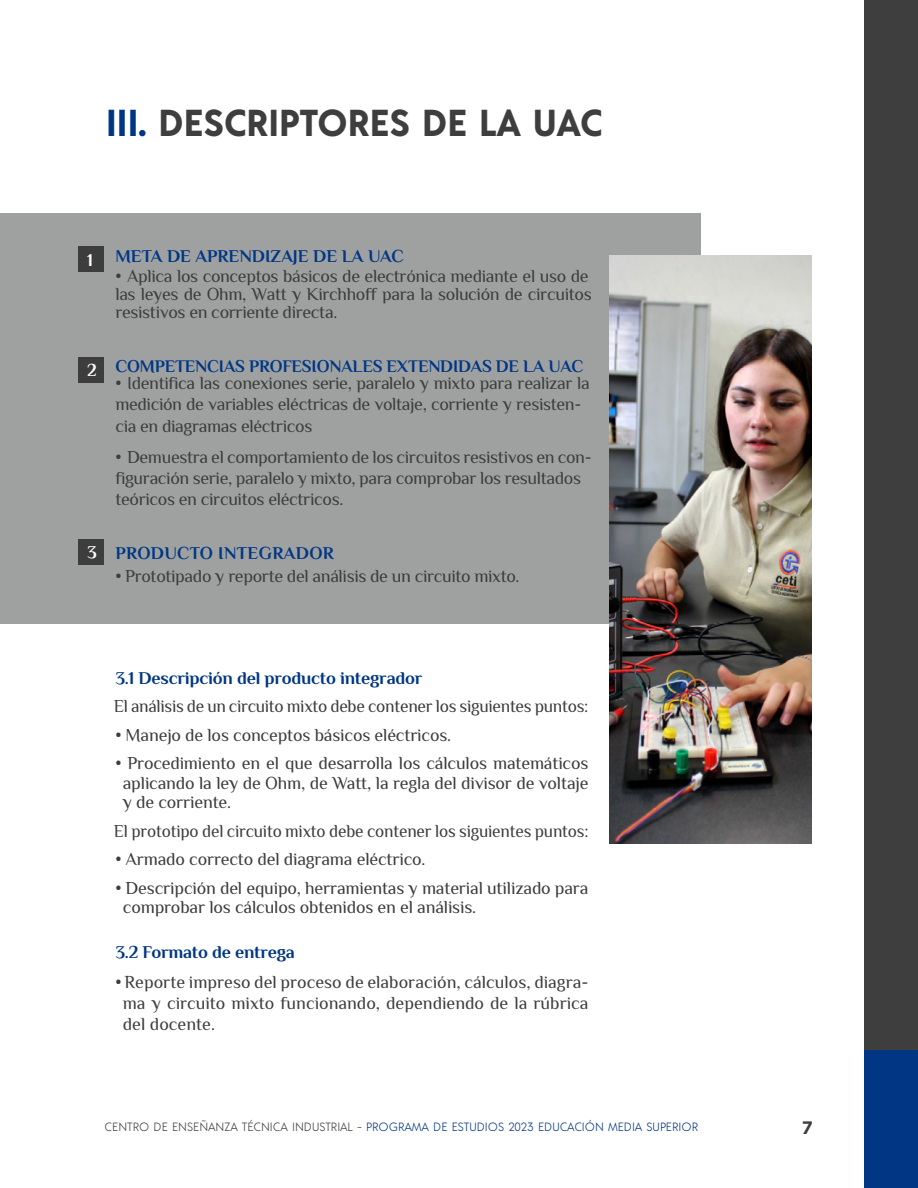
<style>
.page{position:relative;width:918px;height:1188px;background:#fff}
.page>*{position:absolute;margin:0;border:0;box-sizing:border-box;transform-origin:0 0}
.t1{font:700 37.5px "Acre";color:#3e3e3e}
.t2{font:18px/21px "Philosopher";letter-spacing:-.02em;color:#3d3d3d}
.t3{font:18px/21px "Philosopher";color:#3e3e3e;text-align:justify}
.t4{font:700 18px "Philosopher";letter-spacing:-.01em;color:#003684}
.t5{font:18px "Philosopher";letter-spacing:-.02em;color:#3d3d3d;scale:.96 1}
.t6{font:700 18px "Philosopher";letter-spacing:.02em;color:#003684}
.t7{font:700 18px "Philosopher";color:#fff}
.t8{font:700 18px "Gotham";color:#3e3e3e}
.t9{font:700 17.7px "Philosopher";letter-spacing:-.01em;color:#003684}
.t10{font:300 12px "Acre";color:#003684}
.s1{color:#003684}
.s2{color:#3d3d3d}
.s3{color:#3e3e3e}
</style>
<div class="page">
<div style="left:864px;top:1050px;width:54px;height:138px;background:#003684"></div>
<div style="left:864px;top:0;width:54px;height:1050px;background:#3e3e3e"></div>
<div style="left:0;top:213px;width:700px;height:411px;background:#9fa1a1"></div>
<div style="left:78px;top:246px;width:26px;height:26px;background:#3d3d3d"></div>
<div style="left:78px;top:357px;width:26px;height:26px;background:#3d3d3d"></div>
<div style="left:78px;top:539px;width:26px;height:26px;background:#3d3d3d"></div>
<img style="left:609px;top:255px;width:203px;height:589px">
<h1 class="t1" style="left:106px;top:96px;width:498px"><span class="s1">III.</span> DESCRIPTORES DE LA UAC</h1>
<p class="t7" style="left:87px;top:248px;width:7px">1</p>
<p class="t4" style="left:115px;top:244px;width:290px">META DE APRENDIZAJE DE LA UAC</p>
<p class="t2" style="left:115px;top:267px;width:478px;line-height:18px">• Aplica los conceptos básicos de electrónica mediante el uso de las leyes de Ohm, Watt y Kirchhoff para la solución de circuitos resistivos en corriente directa.</p>
<p class="t7" style="left:87px;top:358px;width:11px">2</p>
<p class="t9" style="left:115px;top:354px;width:470px">COMPETENCIAS PROFESIONALES EXTENDIDAS DE LA UAC</p>
<p class="t2" style="left:115px;top:373px;width:476px">• Identifica las conexiones serie, paralelo y mixto para realizar la medición de variables eléctricas de voltaje, corriente y resisten&shy;cia en diagramas eléctricos</p>
<p class="t2" style="left:115px;top:447px;width:478px">• Demuestra el comportamiento de los circuitos resistivos en con&shy;figuración serie, paralelo y mixto, para comprobar los resultados teóricos en circuitos eléctricos.</p>
<p class="t7" style="left:87px;top:540px;width:11px">3</p>
<p class="t6" style="left:115px;top:541px;width:220px">PRODUCTO INTEGRADOR</p>
<p class="t2" style="left:115px;top:566px;width:406px">• Prototipado y reporte del análisis de un circuito mixto.</p>
<p class="t4" style="left:115px;top:666px;width:309px">3.1 Descripción del producto integrador</p>
<p class="t2" style="left:114px;top:696px;width:476px">El análisis de un circuito mixto debe contener los siguientes puntos:</p>
<p class="t2" style="left:115px;top:725px;width:337px">• Manejo de los conceptos básicos eléctricos.</p>
<p class="t2" style="left:123px;top:754px;width:467px;line-height:19.5px;text-align:justify;text-indent:-7px">• Procedimiento en el que desarrolla los cálculos matemáticos aplicando la ley de Ohm, de Watt, la regla del divisor de voltaje y de corriente.</p>
<p class="t5" style="left:114px;top:819px;width:496px">El prototipo del circuito mixto debe contener los siguientes puntos:</p>
<p class="t2" style="left:115px;top:849px;width:312px">• Armado correcto del diagrama eléctrico.</p>
<p class="t2" style="left:123px;top:878px;width:467px;line-height:19.5px;text-indent:-8px">• Descripción del equipo, herramientas y material utilizado para comprobar los cálculos obtenidos en el análisis.</p>
<p class="t4" style="left:115px;top:940px;width:181px">3.2 Formato de entrega</p>
<p class="t3" style="left:123px;top:972px;width:467px;text-indent:-8px"><span class="s2">•</span> Reporte impreso del proceso de elaboración, cálculos, diagra&shy;ma y circuito mixto funcionando, dependiendo de la rúbrica del docente.</p>
<p class="t10" style="left:105px;top:1119px;width:595px"><span class="s3">CENTRO DE ENSEÑANZA TÉCNICA INDUSTRIAL -</span> PROGRAMA DE ESTUDIOS 2023 EDUCACIÓN MEDIA SUPERIOR</p>
<p class="t8" style="left:802px;top:1118px;width:13px">7</p>
</div>
